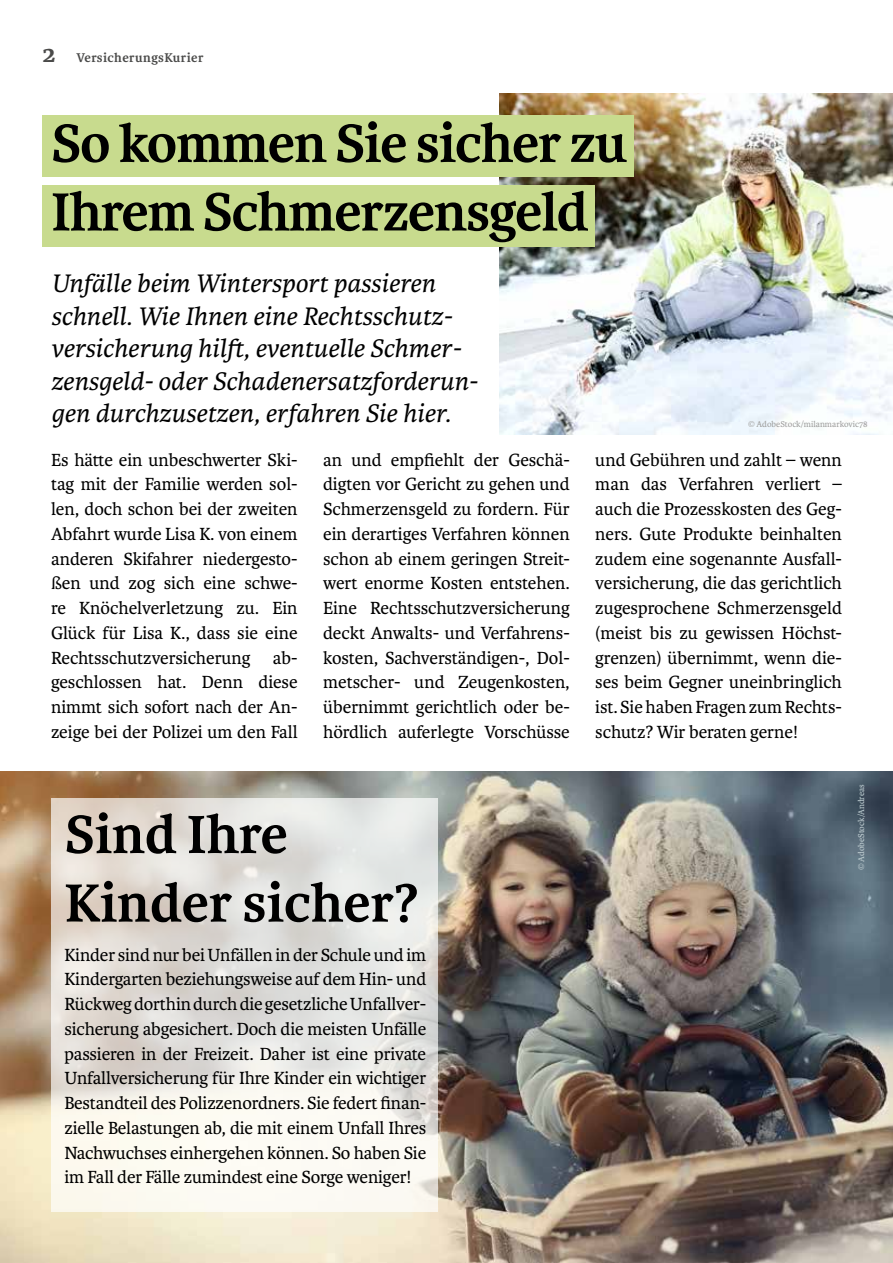
<style>
.page{position:relative;width:893px;height:1263px;background:#fff}
.page>*{position:absolute;margin:0;border:0;box-sizing:border-box;transform-origin:0 0}
.t1{font:700 57.15px/68.6px "Karmina";letter-spacing:-.02em;color:#000}
.t2{font:700 57.15px/68.6px "Karmina";color:#000}
.t3{font:italic 27px/32.4px "Karmina";color:#000}
.t4{font:18.75px/24.8px "Karmina";letter-spacing:-.005em;color:#000;text-align:justify}
.t5{font:700 13.5px "Karmina";letter-spacing:.03em;color:#4a4a49}
.t6{font:9px "Karmina";color:#9d9d9c}
.t7{font:9px "Karmina";color:#c1cfd3}
.s1{font-size:25.5px}
</style>
<div class="page">
<img style="left:500px;top:94px;width:393px;height:340px">
<div style="left:43px;top:185px;width:552px;height:62px;background:#c8db8e"></div>
<div style="left:43px;top:115px;width:591px;height:61px;background:#c8db8e"></div>
<img style="left:0;top:771px;width:893px;height:492px">
<svg style="left:51px;top:798px;width:387px;height:414px"></svg>
<p class="t5" style="left:43px;top:50px;width:163px"><span class="s1">2</span> VersicherungsKurier</p>
<h1 class="t1" style="left:51px;top:110px;width:578px">So kommen Sie sicher zu<br>Ihrem Schmerzensgeld</h1>
<h2 class="t3" style="left:51px;top:268px;width:428px">Unfälle beim Wintersport passieren schnell. Wie Ihnen eine Rechtsschutz&shy;versicherung hilft, eventuelle Schmer&shy;zensgeld- oder Schadenersatzforderun&shy;gen durchzusetzen, erfahren Sie hier.</h2>
<p class="t6" style="left:748px;top:419px;width:121px">© AdobeStock/milanmarkovic78</p>
<p class="t4" style="left:51px;top:447px;width:248px">Es hätte ein unbeschwerter Ski&shy;tag mit der Familie werden sol&shy;len, doch schon bei der zweiten Abfahrt wurde Lisa K. von einem anderen Skifahrer niedergesto&shy;ßen und zog sich eine schwe&shy;re Knöchelverletzung zu. Ein Glück für Lisa K., dass sie eine Rechtsschutzversicherung ab&shy;geschlossen hat. Denn diese nimmt sich sofort nach der An&shy;zeige bei der Polizei um den Fall</p>
<p class="t4" style="left:323px;top:447px;width:248px">an und empfiehlt der Geschä&shy;digten vor Gericht zu gehen und Schmerzensgeld zu fordern. Für ein derartiges Verfahren können schon ab einem geringen Streit&shy;wert enorme Kosten entstehen.<br>Eine Rechtsschutzversicherung deckt Anwalts- und Verfahrens&shy;kosten, Sachverständigen-, Dol&shy;metscher- und Zeugenkosten, übernimmt gerichtlich oder be&shy;hördlich auferlegte Vorschüsse</p>
<p class="t4" style="left:595px;top:447px;width:248px">und Gebühren und zahlt – wenn man das Verfahren verliert – auch die Prozesskosten des Geg&shy;ners. Gute Produkte beinhalten zudem eine sogenannte Ausfall&shy;versicherung, die das gerichtlich zugesprochene Schmerzensgeld (meist bis zu gewissen Höchst&shy;grenzen) übernimmt, wenn die&shy;ses beim Gegner uneinbringlich ist. Sie haben Fragen zum Rechts&shy;schutz? Wir beraten gerne!</p>
<h1 class="t2" style="left:64px;top:801px;width:356px">Sind Ihre<br>Kinder sicher?</h1>
<p class="t4" style="left:64px;top:942px;width:363px">Kinder sind nur bei Unfällen in der Schule und im Kindergarten beziehungsweise auf dem Hin- und Rückweg dorthin durch die gesetzliche Unfallver&shy;sicherung abgesichert. Doch die meisten Unfälle passieren in der Freizeit. Daher ist eine private Unfallversicherung für Ihre Kinder ein wichtiger Bestandteil des Polizzenordners. Sie federt finan&shy;zielle Belastungen ab, die mit einem Unfall Ihres Nachwuchses einhergehen können. So haben Sie im Fall der Fälle zumindest eine Sorge weniger!</p>
<p class="t7" style="left:856px;top:870px;width:87px;rotate:-90deg">© AdobeStock/Andreas</p>
</div>
